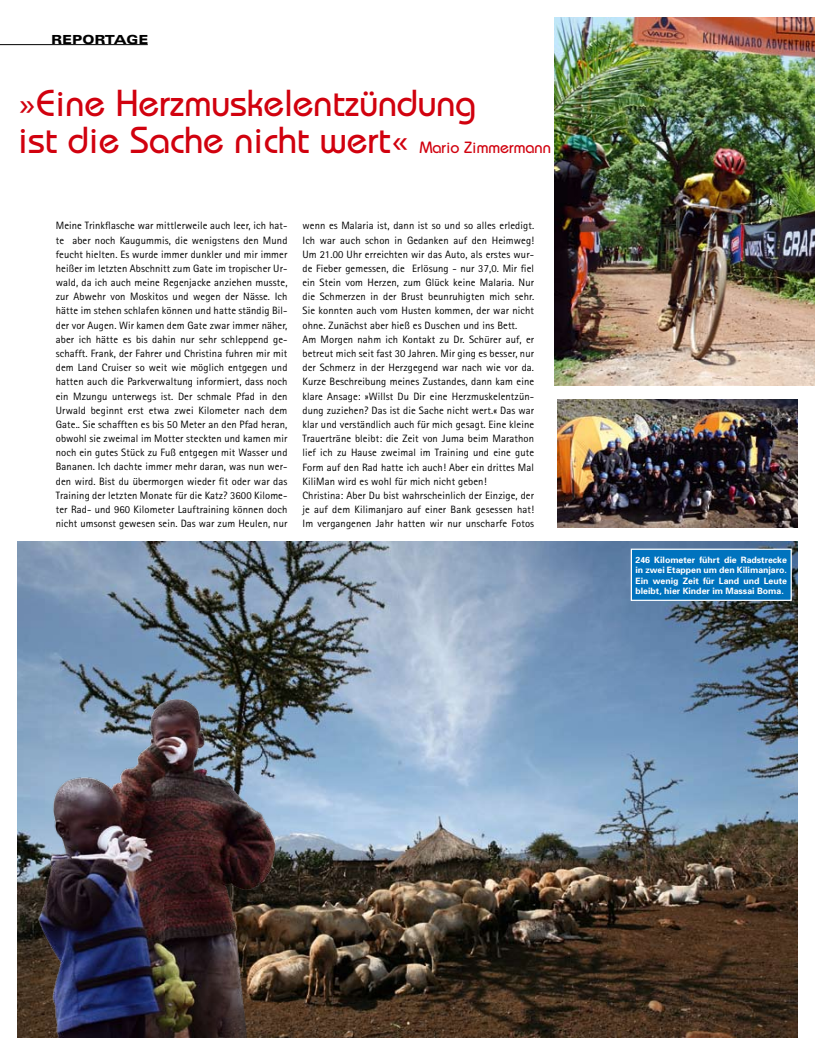
<style>
.page{position:relative;width:815px;height:1053px;background:#fff}
.page>*{position:absolute;margin:0;border:0;box-sizing:border-box;transform-origin:0 0}
.t1{font:500 37.5px/36.2px "Bauhaus";color:#d1010e}
.t2{font:500 16.25px "Bauhaus";color:#d1010e}
.t3{font:900 expanded 12.5px "Univers";color:#000}
.t4{font:10.62px/14.1px "Rotis Sans Serif";letter-spacing:.01em;color:#000;text-align:justify}
.t5{font:700 8.75px/10.5px "Univers";color:#fff;text-align:justify}
</style>
<div class="page">
<img style="left:555px;top:18px;width:260px;height:367px">
<img style="left:18px;top:541px;width:779px;height:496px">
<img style="left:557px;top:399px;width:240px;height:128px">
<div style="left:631px;top:549px;width:160px;height:51px;background:#0073be"></div>
<div style="left:631px;top:548px;width:161px;height:53px;border:1px solid #fff"></div>
<img style="left:17px;top:630px;width:277px;height:407px">
<hr style="left:0;top:44px;width:148px;height:1px;background:#000">
<p class="t3" style="left:51px;top:33px;width:99px">REPORTAGE</p>
<h1 class="t1" style="left:18px;top:85px;width:460px">»Eine Herzmuskelentzündung ist die Sache nicht wert«</h1>
<h2 class="t2" style="left:420px;top:137px;width:132px">Mario Zimmermann</h2>
<p class="t4" style="left:56px;top:219px;width:233px">Meine Trinkflasche war mittlerweile auch leer, ich hat&shy;te aber noch Kaugummis, die wenigstens den Mund feucht hielten. Es wurde immer dunkler und mir immer heißer im letzten Abschnitt zum Gate im tropischer Ur&shy;wald, da ich auch meine Regenjacke anziehen musste, zur Abwehr von Moskitos und wegen der Nässe. Ich hätte im stehen schlafen können und hatte ständig Bil&shy;der vor Augen. Wir kamen dem Gate zwar immer näher, aber ich hätte es bis dahin nur sehr schleppend ge&shy;schafft. Frank, der Fahrer und Christina fuhren mir mit dem Land Cruiser so weit wie möglich entgegen und hatten auch die Parkverwaltung informiert, dass noch ein Mzungu unterwegs ist. Der schmale Pfad in den Urwald beginnt erst etwa zwei Kilometer nach dem Gate.. Sie schafften es bis 50 Meter an den Pfad heran, obwohl sie zweimal im Motter steckten und kamen mir noch ein gutes Stück zu Fuß entgegen mit Wasser und Bananen. Ich dachte immer mehr daran, was nun wer&shy;den wird. Bist du übermorgen wieder fit oder war das Training der letzten Monate für die Katz? 3600 Kilome&shy;ter Rad- und 960 Kilometer Lauftraining können doch nicht umsonst gewesen sein. Das war zum Heulen, nur</p>
<p class="t4" style="left:302px;top:219px;width:233px;text-align:left">wenn es Malaria ist, dann ist so und so alles erledigt.<br>Ich war auch schon in Gedanken auf den Heimweg!<br>Um 21.00 Uhr erreichten wir das Auto, als erstes wur&shy;de Fieber gemessen, die Erlösung - nur 37,0. Mir fiel ein Stein vom Herzen, zum Glück keine Malaria. Nur die Schmerzen in der Brust beunruhigten mich sehr.<br>Sie konnten auch vom Husten kommen, der war nicht ohne. Zunächst aber hieß es Duschen und ins Bett.<br>Am Morgen nahm ich Kontakt zu Dr. Schürer auf, er betreut mich seit fast 30 Jahren. Mir ging es besser, nur der Schmerz in der Herzgegend war nach wie vor da.<br>Kurze Beschreibung meines Zustandes, dann kam eine klare Ansage: »Willst Du Dir eine Herzmuskelentzün&shy;dung zuziehen? Das ist die Sache nicht wert.« Das war klar und verständlich auch für mich gesagt. Eine kleine Trauerträne bleibt: die Zeit von Juma beim Marathon lief ich zu Hause zweimal im Training und eine gute Form auf den Rad hatte ich auch! Aber ein drittes Mal KiliMan wird es wohl für mich nicht geben!<br>Christina: Aber Du bist wahrscheinlich der Einzige, der je auf dem Kilimanjaro auf einer Bank gesessen hat!<br>Im vergangenen Jahr hatten wir nur unscharfe Fotos</p>
<p class="t5" style="left:636px;top:554px;width:153px">246 Kilometer führt die Radstrecke in zwei Etappen um den Kilimanjaro.<br>Ein wenig Zeit für Land und Leute bleibt, hier Kinder im Massai Boma.</p>
</div>
